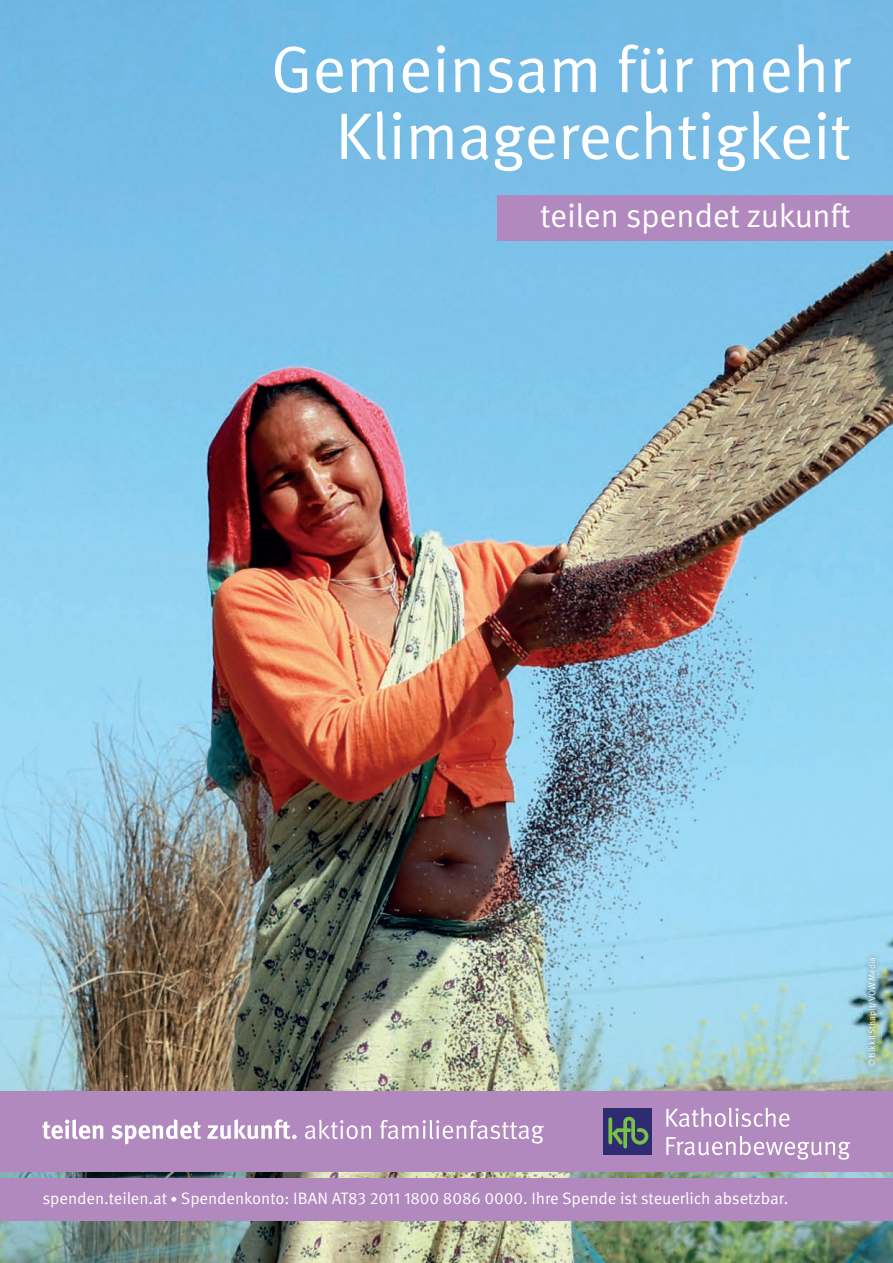
<style>
.page{position:relative;width:893px;height:1263px;background:#fff}
.page>*{position:absolute;margin:0;border:0;box-sizing:border-box;transform-origin:0 0}
.t1{font:65.7px/66.8px "Meta Pro";letter-spacing:-.01em;color:#fff;text-align:right}
.t2{font:32.85px "Meta Pro";letter-spacing:-.01em;color:#fff}
.t3{font:16.5px "Meta Pro";letter-spacing:-.005em;color:#fff}
.t4{font:9px "Meta Pro";color:#fff}
.s1{font-size:13.5px}
</style>
<div class="page">
<img style="left:0;top:0;width:893px;height:1263px">
<div style="left:498px;top:196px;width:395px;height:45px;background:#b289be"></div>
<img style="left:864px;top:953px;width:17px;height:118px">
<div style="left:0;top:1178px;width:893px;height:42px;background:#b289be"></div>
<div style="left:0;top:1091px;width:893px;height:81px;background:#b289be"></div>
<svg style="left:43px;top:1119px;width:501px;height:25px"></svg>
<div style="left:603px;top:1109px;width:49px;height:46px;background:#2f2b71"></div>
<svg style="left:608px;top:1117px;width:40px;height:31px"></svg>
<svg style="left:666px;top:1107px;width:123px;height:20px"></svg>
<svg style="left:666px;top:1136px;width:184px;height:24px"></svg>
<h1 class="t1" style="left:271px;top:38px;width:582px">Gemeinsam für mehr<br>Klimagerechtigkeit</h1>
<h2 class="t2" style="left:540px;top:195px;width:312px">teilen spendet zukunft</h2>
<p class="t3" style="left:43px;top:1187px;width:747px">spenden.teilen.at <span class="s1">•</span> Spendenkonto: IBAN AT83 2011 1800 8086 0000. Ihre Spende ist steuerlich absetzbar.</p>
<p class="t4" style="left:866px;top:1067px;width:112px;rotate:-90deg">© Bikkil Sthapit/VOW Media</p>
</div>
